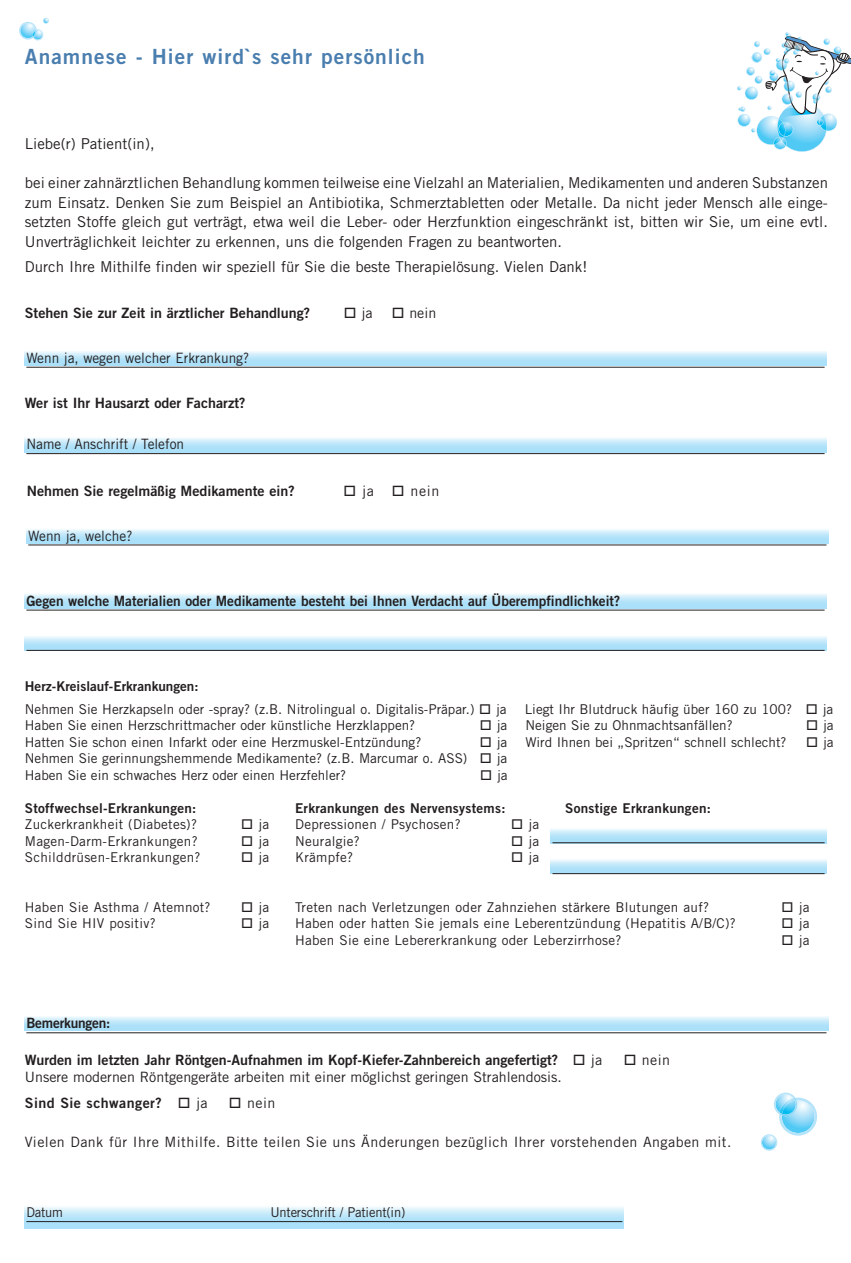
<style>
.page{position:relative;width:851px;height:1263px;background:#fff}
.page>*{position:absolute;margin:0;border:0;box-sizing:border-box;transform-origin:0 0}
.t1{font:21px "Trade Gothic Bold Two";letter-spacing:.05em;color:#4a7eaf}
.t2{font:15px/19.5px "Trade Gothic";color:#231f20;text-align:justify}
.t3{font:14.25px "Trade Gothic Bold Two";color:#231f20}
.t4{font:14.25px "Trade Gothic";color:#231f20}
.t5{font:14.25px "Trade Gothic Bold Two";color:#231f20;scale:.96 1}
.t6{font:14.25px "Trade Gothic";letter-spacing:.03em;color:#231f20}
.t7{font:14.25px "Trade Gothic";color:#231f20;scale:.96 1}
.t8{font:14.25px "Trade Gothic Bold Two";letter-spacing:.03em;color:#231f20}
.t9{font:13.5px/16.5px "Trade Gothic";color:#231f20}
.t10{font:13.5px "Trade Gothic";letter-spacing:.02em;color:#231f20}
.t11{font:13.5px "Trade Gothic Bold Two";letter-spacing:.02em;color:#231f20}
.t12{font:13.5px "Trade Gothic";color:#231f20;scale:.96 1}
.t13{font:13.5px "Trade Gothic Bold Two";color:#231f20}
.s1{font-family:"Trade Gothic"}
</style>
<div class="page">
<svg style="left:25px;top:1207px;width:598px;height:21px;background:#bee6f8"></svg>
<hr style="left:26px;top:1221px;width:596px;height:1px;background:#231f20">
<svg style="left:25px;top:351px;width:801px;height:15px;background:#c0e7fa"></svg>
<hr style="left:26px;top:367px;width:798px;height:1px;background:#231f20">
<svg style="left:25px;top:438px;width:801px;height:14px;background:#bee7fa"></svg>
<hr style="left:26px;top:453px;width:798px;height:1px;background:#231f20">
<svg style="left:27px;top:529px;width:800px;height:14px;background:#c0e8fa"></svg>
<hr style="left:28px;top:545px;width:798px;height:1px;background:#231f20">
<svg style="left:25px;top:594px;width:801px;height:14px;background:#bee7fa"></svg>
<hr style="left:26px;top:610px;width:798px;height:1px;background:#231f20">
<svg style="left:25px;top:636px;width:801px;height:15px;background:#c0e6f8"></svg>
<hr style="left:26px;top:650px;width:798px;height:1px;background:#231f20">
<svg style="left:551px;top:829px;width:275px;height:14px;background:#bfe7fa"></svg>
<hr style="left:552px;top:842px;width:272px;height:1px;background:#231f20">
<svg style="left:551px;top:860px;width:275px;height:14px;background:#bfe7fa"></svg>
<hr style="left:552px;top:873px;width:272px;height:1px;background:#231f20">
<svg style="left:25px;top:1016px;width:802px;height:15px;background:#c1e8fa"></svg>
<hr style="left:26px;top:1032px;width:800px;height:1px;background:#231f20">
<svg style="left:737px;top:32px;width:113px;height:120px"></svg>
<svg style="left:19px;top:18px;width:30px;height:22px"></svg>
<svg style="left:760px;top:1092px;width:57px;height:59px"></svg>
<h1 class="t1" style="left:25px;top:43px;width:401px">Anamnese - Hier wird`s sehr persönlich</h1>
<p class="t2" style="left:25px;top:134px;width:131px">Liebe(r) Patient(in),</p>
<p class="t2" style="left:25px;top:173px;width:804px">bei einer zahnärztlichen Behandlung kommen teilweise eine Vielzahl an Materialien, Medikamenten und anderen Substanzen zum Einsatz. Denken Sie zum Beispiel an Antibiotika, Schmerztabletten oder Metalle. Da nicht jeder Mensch alle einge&shy;setzten Stoffe gleich gut verträgt, etwa weil die Leber- oder Herzfunktion eingeschränkt ist, bitten wir Sie, um eine evtl.<br>Unverträglichkeit leichter zu erkennen, uns die folgenden Fragen zu beantworten.</p>
<p class="t2" style="left:25px;top:257px;width:564px">Durch Ihre Mithilfe finden wir speziell für Sie die beste Therapielösung. Vielen Dank!</p>
<p class="t3" style="left:25px;top:304px;width:287px">Stehen Sie zur Zeit in ärztlicher Behandlung?</p>
<p class="t4" style="left:344px;top:304px;width:30px">□ ja</p>
<p class="t4" style="left:391px;top:304px;width:46px">□ nein</p>
<p class="t7" style="left:26px;top:349px;width:233px">Wenn ja, wegen welcher Erkrankung?</p>
<p class="t3" style="left:25px;top:394px;width:222px">Wer ist Ihr Hausarzt oder Facharzt?</p>
<p class="t7" style="left:26px;top:435px;width:166px">Name / Anschrift / Telefon</p>
<p class="t3" style="left:27px;top:482px;width:269px">Nehmen Sie regelmäßig Medikamente ein?</p>
<p class="t4" style="left:343px;top:482px;width:32px">□ ja</p>
<p class="t4" style="left:392px;top:482px;width:49px">□ nein</p>
<p class="t7" style="left:28px;top:527px;width:110px">Wenn ja, welche?</p>
<p class="t5" style="left:26px;top:592px;width:620px">Gegen welche Materialien oder Medikamente besteht bei Ihnen Verdacht auf Überempfindlichkeit?</p>
<p class="t13" style="left:25px;top:678px;width:175px">Herz-Kreislauf-Erkrankungen:</p>
<p class="t9" style="left:25px;top:701px;width:483px">Nehmen Sie Herzkapseln oder -spray? (z.B. Nitrolingual o. Digitalis-Präpar.) □ ja</p>
<p class="t9" style="left:524px;top:701px;width:310px">Liegt Ihr Blutdruck häufig über 160 zu 100? □ ja</p>
<p class="t9" style="left:25px;top:717px;width:392px">Haben Sie einen Herzschrittmacher oder künstliche Herzklappen?</p>
<p class="t9" style="left:480px;top:717px;width:29px">□ ja</p>
<p class="t9" style="left:525px;top:717px;width:209px">Neigen Sie zu Ohnmachtsanfällen?</p>
<p class="t9" style="left:806px;top:717px;width:29px">□ ja</p>
<p class="t9" style="left:25px;top:734px;width:398px">Hatten Sie schon einen Infarkt oder eine Herzmuskel-Entzündung?</p>
<p class="t9" style="left:480px;top:734px;width:29px">□ ja</p>
<p class="t9" style="left:525px;top:734px;width:262px">Wird Ihnen bei „Spritzen“ schnell schlecht?</p>
<p class="t9" style="left:806px;top:734px;width:29px">□ ja</p>
<p class="t9" style="left:25px;top:750px;width:484px">Nehmen Sie gerinnungshemmende Medikamente? (z.B. Marcumar o. ASS) □ ja<br>Haben Sie ein schwaches Herz oder einen Herzfehler?</p>
<p class="t9" style="left:480px;top:767px;width:29px">□ ja</p>
<p class="t11" style="left:25px;top:800px;width:173px">Stoffwechsel-Erkrankungen:</p>
<p class="t11" style="left:295px;top:800px;width:212px">Erkrankungen des Nervensystems:</p>
<p class="t11" style="left:565px;top:800px;width:147px">Sonstige Erkrankungen:</p>
<p class="t10" style="left:25px;top:816px;width:174px">Zuckerkrankheit (Diabetes)?</p>
<p class="t9" style="left:241px;top:816px;width:30px">□ ja</p>
<p class="t10" style="left:295px;top:816px;width:167px">Depressionen / Psychosen?</p>
<p class="t9" style="left:511px;top:816px;width:30px">□ ja</p>
<p class="t10" style="left:25px;top:833px;width:174px">Magen-Darm-Erkrankungen?</p>
<p class="t9" style="left:241px;top:833px;width:30px">□ ja</p>
<p class="t10" style="left:295px;top:833px;width:66px">Neuralgie?</p>
<p class="t9" style="left:511px;top:833px;width:30px">□ ja</p>
<p class="t10" style="left:25px;top:849px;width:177px">Schilddrüsen-Erkrankungen?</p>
<p class="t9" style="left:241px;top:849px;width:30px">□ ja</p>
<p class="t10" style="left:295px;top:849px;width:60px">Krämpfe?</p>
<p class="t9" style="left:511px;top:849px;width:30px">□ ja</p>
<p class="t10" style="left:25px;top:899px;width:187px">Haben Sie Asthma / Atemnot?</p>
<p class="t9" style="left:241px;top:899px;width:30px">□ ja</p>
<p class="t10" style="left:295px;top:899px;width:415px">Treten nach Verletzungen oder Zahnziehen stärkere Blutungen auf?</p>
<p class="t9" style="left:781px;top:899px;width:30px">□ ja</p>
<p class="t10" style="left:25px;top:915px;width:132px">Sind Sie HIV positiv?</p>
<p class="t9" style="left:241px;top:915px;width:30px">□ ja</p>
<p class="t10" style="left:295px;top:915px;width:442px">Haben oder hatten Sie jemals eine Leberentzündung (Hepatitis A/B/C)?</p>
<p class="t9" style="left:781px;top:915px;width:30px">□ ja</p>
<p class="t10" style="left:295px;top:932px;width:328px">Haben Sie eine Lebererkrankung oder Leberzirrhose?</p>
<p class="t9" style="left:781px;top:932px;width:30px">□ ja</p>
<p class="t5" style="left:26px;top:1014px;width:89px">Bemerkungen:</p>
<p class="t3" style="left:25px;top:1051px;width:579px">Wurden im letzten Jahr Röntgen-Aufnahmen im Kopf-Kiefer-Zahnbereich angefertigt? □ <span class="s1">ja</span></p>
<p class="t4" style="left:623px;top:1051px;width:48px">□ nein</p>
<p class="t4" style="left:25px;top:1068px;width:538px">Unsere modernen Röntgengeräte arbeiten mit einer möglichst geringen Strahlendosis.</p>
<p class="t8" style="left:25px;top:1094px;width:184px">Sind Sie schwanger? □ <span class="s1">ja</span></p>
<p class="t4" style="left:229px;top:1094px;width:48px">□ nein</p>
<p class="t6" style="left:25px;top:1134px;width:708px">Vielen Dank für Ihre Mithilfe. Bitte teilen Sie uns Änderungen bezüglich Ihrer vorstehenden Angaben mit.</p>
<p class="t12" style="left:26px;top:1204px;width:40px">Datum</p>
<p class="t12" style="left:270px;top:1204px;width:142px">Unterschrift / Patient(in)</p>
</div>
